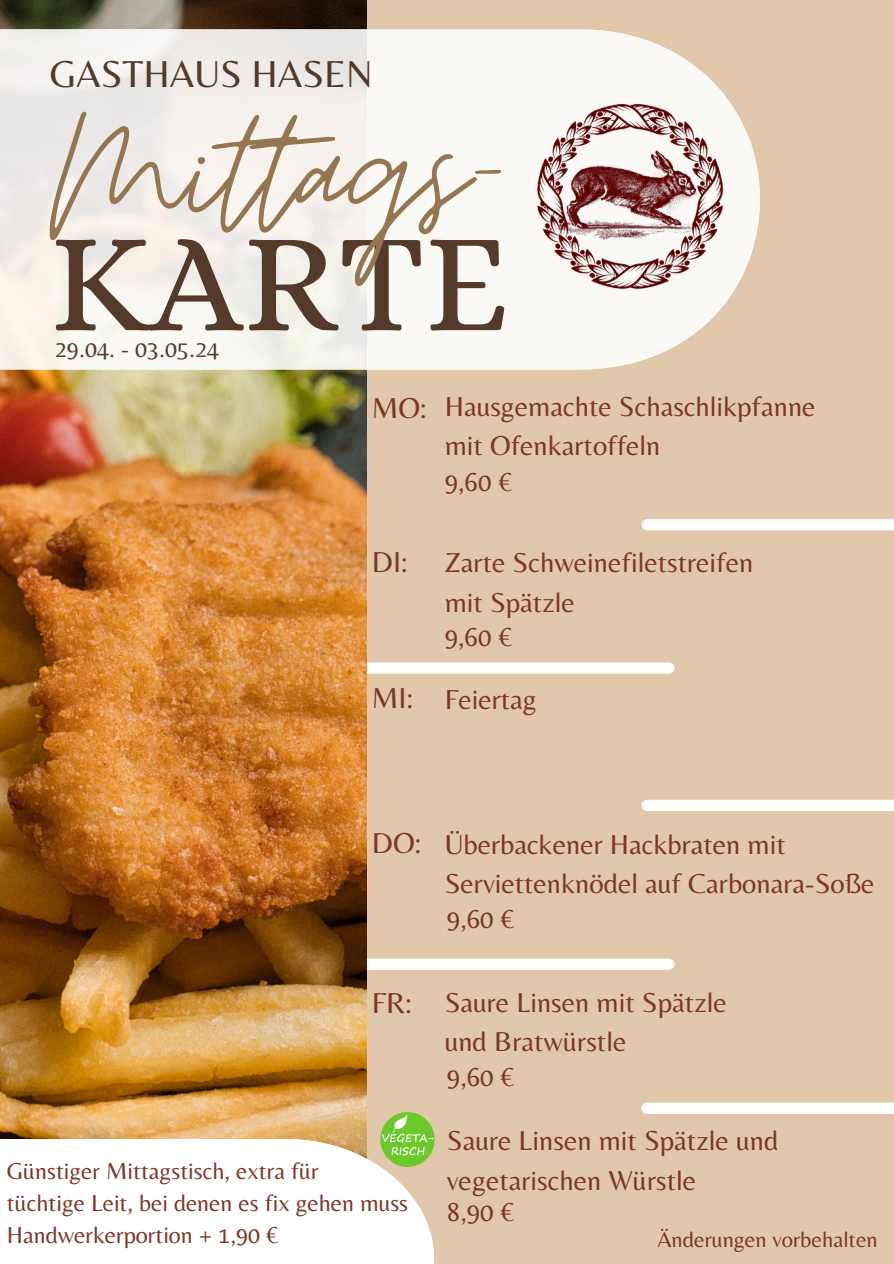
<style>
.page{position:relative;width:894px;height:1264px;background:#fff}
.page>*{position:absolute;margin:0;border:0;box-sizing:border-box;transform-origin:0 0}
.t1{font:189px "Moon Time";color:#947751}
.t2{font:142.65px "Alice";color:#533a2a}
.t3{font:39px "Belleza";color:#533a2a}
.t4{font:30px "Belleza";color:#7c3827}
.t5{font:28.5px/39.3px "Belleza";color:#7c3827}
.t6{font:27px "Belleza";color:#7c3827}
.t7{font:24px "Belleza";color:#7c3827}
.t8{font:24px "Belleza";color:#533a2a}
.t9{font:22.5px "Belleza";color:#7c3827}
</style>
<div class="page">
<div style="left:0;top:0;width:893px;height:1263px;background:#e1c8aa"></div>
<div style="left:288px;top:662px;width:380px;height:11px;background:#fff"></div>
<div style="left:288px;top:958px;width:380px;height:11px;background:#fff"></div>
<img style="left:0;top:0;width:366px;height:1138px">
<svg style="left:0;top:30px;width:759px;height:339px;background:#f4f0eb"></svg>
<div style="left:647px;top:519px;width:246px;height:11px;background:#fff"></div>
<div style="left:647px;top:799px;width:246px;height:12px;background:#fff"></div>
<div style="left:647px;top:1102px;width:246px;height:11px;background:#fff"></div>
<div style="left:0;top:1139px;width:434px;height:124px;background:#fff"></div>
<img style="left:375px;top:1111px;width:60px;height:55px">
<img style="left:525px;top:100px;width:208px;height:194px">
<p class="t3" style="left:50px;top:50px;width:324px">GASTHAUS HASEN</p>
<h2 class="t1" style="left:50px;top:58px;width:460px">Mit ags-</h2>
<p class="t2" style="left:50px;top:200px;width:461px">KARTE</p>
<h5 class="t8" style="left:55px;top:335px;width:165px">29.04. - 03.05.24</h5>
<h4 class="t4" style="left:372px;top:390px;width:56px">MO:</h4>
<h5 class="t5" style="left:444px;top:386px;width:372px">Hausgemachte Schaschlikpfanne mit Ofenkartoffeln</h5>
<h4 class="t4" style="left:372px;top:544px;width:37px">DI:</h4>
<h5 class="t4" style="left:372px;top:680px;width:43px">MI:</h5>
<h6 class="t6" style="left:444px;top:465px;width:69px">9,60 €</h6>
<h6 class="t5" style="left:444px;top:542px;width:310px">Zarte Schweinefiletstreifen mit Spätzle</h6>
<p class="t6" style="left:444px;top:620px;width:69px">9,60 €</p>
<p class="t5" style="left:444px;top:679px;width:94px">Feiertag</p>
<h6 class="t4" style="left:372px;top:825px;width:51px">DO:</h6>
<h4 class="t4" style="left:372px;top:985px;width:41px">FR:</h4>
<h4 class="t5" style="left:444px;top:823px;width:431px">Überbackener Hackbraten mit<br>Serviettenknödel auf Carbonara-Soße</h4>
<h6 class="t6" style="left:446px;top:902px;width:69px">9,60 €</h6>
<p class="t5" style="left:444px;top:982px;width:283px">Saure Linsen mit Spätzle und Bratwürstle</p>
<p class="t6" style="left:446px;top:1061px;width:69px">9,60 €</p>
<h6 class="t7" style="left:7px;top:1156px;width:313px">Günstiger Mittagstisch, extra für</h6>
<h4 class="t7" style="left:7px;top:1189px;width:403px">tüchtige Leit, bei denen es fix gehen muss</h4>
<h5 class="t7" style="left:7px;top:1220px;width:273px">Handwerkerportion + 1,90 €</h5>
<h5 class="t5" style="left:446px;top:1120px;width:333px">Saure Linsen mit Spätzle und vegetarischen Würstle</h5>
<h5 class="t6" style="left:446px;top:1196px;width:69px">8,90 €</h5>
<p class="t9" style="left:657px;top:1225px;width:222px">Änderungen vorbehalten</p>
</div>
